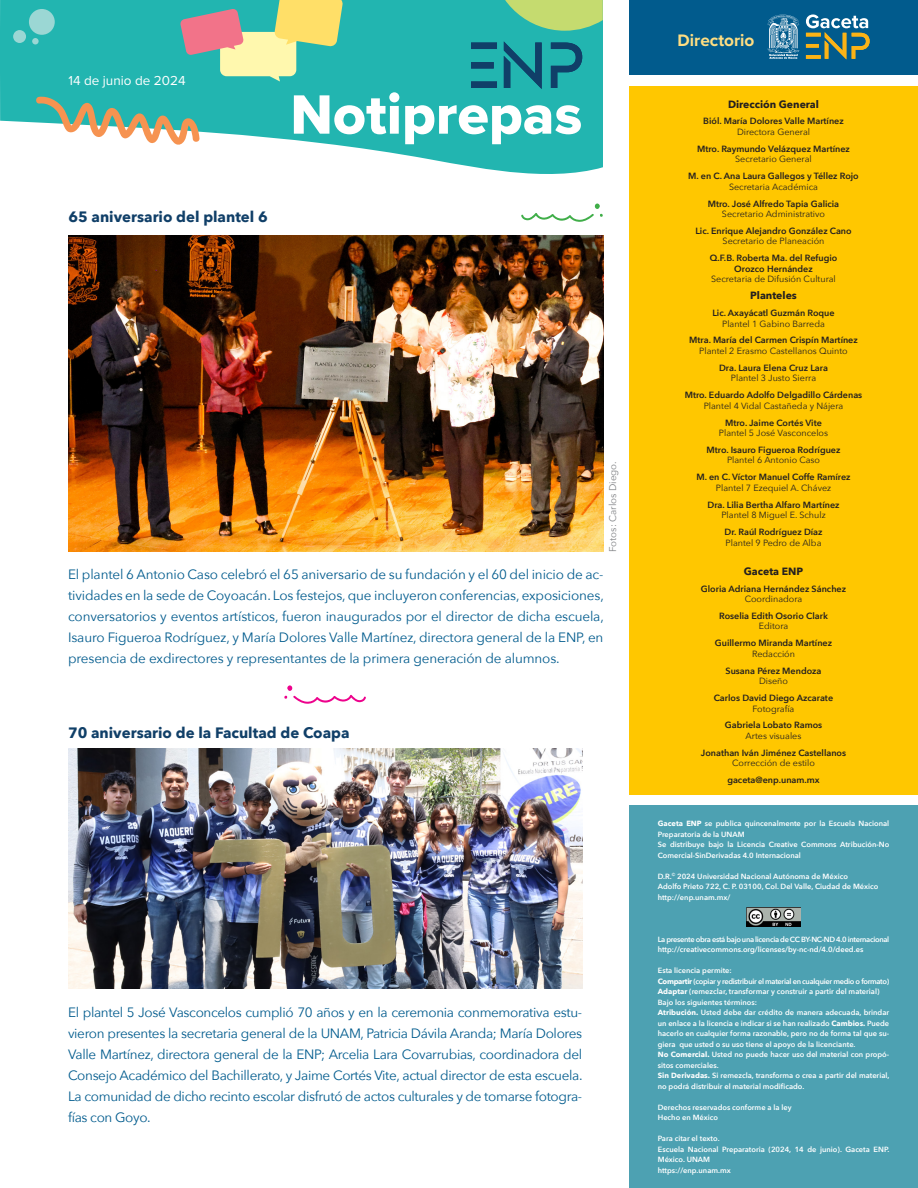
<style>
.page{position:relative;width:918px;height:1188px;background:#fff}
.page>*{position:absolute;margin:0;border:0;box-sizing:border-box;transform-origin:0 0}
.Título{font:57.45px "Proxima Nova Extrabld";color:#fff}
.Folio{font:700 17.25px "Proxima Nova";color:#ffde82}
.Inicio_de_párrafo{font:700 15px "Avenir Next";color:#103f68}
.Inicio_de_párrafo-2{font:13.5px/21px "Avenir Next";letter-spacing:-.025em;color:#015b8d;text-align:justify}
.t1{font:13.5px "Proxima Nova";color:#fff}
.Cuerpo_de_texto{font:700 10.5px "Avenir Next";color:#231f20}
.Crédito_de_foto{font:9.75px "Avenir Next";color:#808285}
.Cuerpo_de_texto-2{font:600 9px/10.5px "Avenir Next";color:#231f20;text-align:center}
.Cuerpo_de_texto-3{font:9px "Avenir Next";color:#231f20}
.Cuerpo_de_texto-4{font:600 7.5px/10.5px "Avenir Next";color:#fff}
.Cuerpo_de_texto-5{font:600 7.5px "Avenir Next";letter-spacing:-.04em;color:#fff}
.s1{font-weight:700}
</style>
<div class="page">
<svg style="left:0;top:0;width:603px;height:174px;fill:#22b5b0"></svg>
<div style="left:29px;top:9px;width:26px;height:26px;background:#9bd7d4;border-radius:50%"></div>
<div style="left:13px;top:30px;width:13px;height:13px;background:#9bd7d4;border-radius:50%"></div>
<div style="left:32px;top:38px;width:7px;height:6px;background:#9bd7d4;border-radius:50%"></div>
<svg style="left:35px;top:96px;width:165px;height:50px"></svg>
<svg style="left:180px;top:0;width:163px;height:82px;background:#9ec19a"></svg>
<svg style="left:492px;top:0;width:111px;height:31px;background:#8fce84"></svg>
<div style="left:629px;top:86px;width:289px;height:708px;background:#ffc700"></div>
<div style="left:629px;top:806px;width:289px;height:382px;background:#4da1b2"></div>
<svg style="left:471px;top:43px;width:26px;height:45px"></svg>
<svg style="left:504px;top:41px;width:38px;height:48px;background:#1a8291"></svg>
<svg style="left:551px;top:43px;width:31px;height:45px"></svg>
<img style="left:68px;top:236px;width:535px;height:316px">
<img style="left:68px;top:749px;width:514px;height:240px">
<svg style="left:284px;top:685px;width:82px;height:19px"></svg>
<svg style="left:521px;top:204px;width:82px;height:18px"></svg>
<div style="left:629px;top:0;width:289px;height:75px;background:#015b8d"></div>
<img style="left:746px;top:908px;width:55px;height:19px">
<svg style="left:767px;top:15px;width:32px;height:44px"></svg>
<svg style="left:806px;top:14px;width:64px;height:45px"></svg>
<p class="t1" style="left:68px;top:71px;width:119px">14 de junio de 2024</p>
<p class="Inicio_de_párrafo" style="left:68px;top:204px;width:201px">65 aniversario del plantel 6</p>
<p class="Título" style="left:290px;top:72px;width:293px">Notiprepas</p>
<p class="Crédito_de_foto" style="left:604px;top:552px;width:92px;rotate:-90deg">Fotos: Carlos Diego.</p>
<p class="Inicio_de_párrafo-2" style="left:68px;top:564px;width:537px">El plantel 6 Antonio Caso celebró el 65 aniversario de su fundación y el 60 del inicio de ac&shy;tividades en la sede de Coyoacán. Los festejos, que incluyeron conferencias, exposiciones, conversatorios y eventos artísticos, fueron inaugurados por el director de dicha escuela, Isauro Figueroa Rodríguez, y María Dolores Valle Martínez, directora general de la ENP, en presencia de exdirectores y representantes de la primera generación de alumnos.</p>
<p class="Inicio_de_párrafo" style="left:68px;top:719px;width:283px">70 aniversario de la Facultad de Coapa</p>
<p class="Inicio_de_párrafo-2" style="left:68px;top:1001px;width:516px">El plantel 5 José Vasconcelos cumplió 70 años y en la ceremonia conmemorativa estu&shy;vieron presentes la secretaria general de la UNAM, Patricia Dávila Aranda; María Dolores Valle Martínez, directora general de la ENP; Arcelia Lara Covarrubias, coordinadora del Consejo Académico del Bachillerato, y Jaime Cortés Vite, actual director de esta escuela.<br>La comunidad de dicho recinto escolar disfrutó de actos culturales y de tomarse fotogra&shy;fías con Goyo.</p>
<p class="Folio" style="left:677px;top:27px;width:79px">Directorio</p>
<p class="Cuerpo_de_texto" style="left:728px;top:95px;width:92px">Dirección General</p>
<p class="Cuerpo_de_texto-2" style="left:703px;top:116px;width:142px">Biól. María Dolores Valle Martínez</p>
<p class="Cuerpo_de_texto-3" style="left:737px;top:124px;width:75px">Directora General</p>
<p class="Cuerpo_de_texto-2" style="left:697px;top:143px;width:154px">Mtro. Raymundo Velázquez Martínez</p>
<p class="Cuerpo_de_texto-3" style="left:735px;top:152px;width:78px">Secretario General</p>
<p class="Cuerpo_de_texto-2" style="left:688px;top:171px;width:172px">M. en C. Ana Laura Gallegos y Téllez Rojo</p>
<p class="Cuerpo_de_texto-3" style="left:729px;top:179px;width:90px">Secretaria Académica</p>
<p class="Cuerpo_de_texto-2" style="left:708px;top:198px;width:133px">Mtro. José Alfredo Tapia Galicia</p>
<p class="Cuerpo_de_texto-3" style="left:722px;top:206px;width:105px">Secretario Administrativo</p>
<p class="Cuerpo_de_texto-2" style="left:695px;top:225px;width:158px">Lic. Enrique Alejandro González Cano</p>
<p class="Cuerpo_de_texto-3" style="left:723px;top:234px;width:103px">Secretario de Planeación</p>
<p class="Cuerpo_de_texto-2" style="left:710px;top:253px;width:129px">Q.F.B. Roberta Ma. del Refugio<br>Orozco Hernández</p>
<p class="Cuerpo_de_texto-3" style="left:711px;top:272px;width:126px">Secretaria de Difusión Cultural</p>
<p class="Cuerpo_de_texto" style="left:750px;top:286px;width:48px">Planteles</p>
<p class="Cuerpo_de_texto-2" style="left:712px;top:307px;width:124px">Lic. Axayácatl Guzmán Roque</p>
<p class="Cuerpo_de_texto-3" style="left:722px;top:316px;width:104px">Plantel 1 Gabino Barreda</p>
<p class="Cuerpo_de_texto-2" style="left:689px;top:335px;width:170px">Mtra. María del Carmen Crispín Martínez</p>
<p class="Cuerpo_de_texto-3" style="left:699px;top:343px;width:150px">Plantel 2 Erasmo Castellanos Quinto</p>
<p class="Cuerpo_de_texto-2" style="left:719px;top:362px;width:110px">Dra. Laura Elena Cruz Lara</p>
<p class="Cuerpo_de_texto-3" style="left:731px;top:371px;width:87px">Plantel 3 Justo Sierra</p>
<p class="Cuerpo_de_texto-2" style="left:685px;top:390px;width:179px">Mtro. Eduardo Adolfo Delgadillo Cárdenas</p>
<p class="Cuerpo_de_texto-3" style="left:704px;top:398px;width:141px">Plantel 4 Vidal Castañeda y Nájera</p>
<p class="Cuerpo_de_texto-2" style="left:725px;top:417px;width:98px">Mtro. Jaime Cortés Vite</p>
<p class="Cuerpo_de_texto-3" style="left:719px;top:425px;width:111px">Plantel 5 José Vasconcelos</p>
<p class="Cuerpo_de_texto-2" style="left:707px;top:444px;width:135px">Mtro. Isauro Figueroa Rodríguez</p>
<p class="Cuerpo_de_texto-3" style="left:727px;top:453px;width:95px">Plantel 6 Antonio Caso</p>
<p class="Cuerpo_de_texto-2" style="left:697px;top:472px;width:156px">M. en C. Víctor Manuel Coffe Ramírez</p>
<p class="Cuerpo_de_texto-3" style="left:716px;top:480px;width:117px">Plantel 7 Ezequiel A. Chávez</p>
<p class="Cuerpo_de_texto-2" style="left:708px;top:499px;width:133px">Dra. Lilia Bertha Alfaro Martínez</p>
<p class="Cuerpo_de_texto-3" style="left:721px;top:508px;width:106px">Plantel 8 Miguel E. Schulz</p>
<p class="Cuerpo_de_texto-2" style="left:724px;top:527px;width:100px">Dr. Raúl Rodríguez Díaz</p>
<p class="Cuerpo_de_texto-3" style="left:726px;top:535px;width:97px">Plantel 9 Pedro de Alba</p>
<p class="Cuerpo_de_texto" style="left:744px;top:562px;width:61px">Gaceta ENP</p>
<p class="Cuerpo_de_texto-2" style="left:701px;top:583px;width:147px">Gloria Adriana Hernández Sánchez</p>
<p class="Cuerpo_de_texto-3" style="left:745px;top:591px;width:59px">Coordinadora</p>
<p class="Cuerpo_de_texto-2" style="left:719px;top:610px;width:110px">Roselia Edith Osorio Clark</p>
<p class="Cuerpo_de_texto-3" style="left:759px;top:619px;width:31px">Editora</p>
<p class="Cuerpo_de_texto-2" style="left:715px;top:638px;width:119px">Guillermo Miranda Martínez</p>
<p class="Cuerpo_de_texto-3" style="left:752px;top:646px;width:44px">Redacción</p>
<p class="Cuerpo_de_texto-2" style="left:726px;top:665px;width:97px">Susana Pérez Mendoza</p>
<p class="Cuerpo_de_texto-3" style="left:759px;top:673px;width:30px">Diseño</p>
<p class="Cuerpo_de_texto-2" style="left:714px;top:692px;width:121px">Carlos David Diego Azcarate</p>
<p class="Cuerpo_de_texto-3" style="left:753px;top:701px;width:43px">Fotografía</p>
<p class="Cuerpo_de_texto-2" style="left:725px;top:720px;width:99px">Gabriela Lobato Ramos</p>
<p class="Cuerpo_de_texto-3" style="left:746px;top:728px;width:57px">Artes visuales</p>
<p class="Cuerpo_de_texto-2" style="left:701px;top:747px;width:147px">Jonathan Iván Jiménez Castellanos</p>
<p class="Cuerpo_de_texto-3" style="left:732px;top:756px;width:84px">Corrección de estilo</p>
<p class="Cuerpo_de_texto-2" style="left:727px;top:775px;width:94px">gaceta@enp.unam.mx</p>
<p class="Cuerpo_de_texto-4" style="left:658px;top:818px;width:233px"><span class="s1">Gaceta ENP</span> se publica quincenalmente por la Escuela Nacional<br>Preparatoria de la UNAM</p>
<p class="Cuerpo_de_texto-4" style="left:658px;top:839px;width:233px">Se distribuye bajo la Licencia Creative Commons Atribución-No<br>Comercial-SinDerivadas 4.0 Internacional</p>
<p class="Cuerpo_de_texto-4" style="left:658px;top:871px;width:192px">D.R.<sup>©</sup> 2024 Universidad Nacional Autónoma de México</p>
<p class="Cuerpo_de_texto-4" style="left:658px;top:881px;width:222px">Adolfo Prieto 722, C. P. 03100, Col. Del Valle, Ciudad de México</p>
<p class="Cuerpo_de_texto-4" style="left:658px;top:892px;width:74px">http://enp.unam.mx/</p>
<p class="Cuerpo_de_texto-5" style="left:658px;top:933px;width:233px">La presente obra está bajo una licencia de CC BY-NC-ND 4.0 internacional</p>
<p class="Cuerpo_de_texto-4" style="left:658px;top:944px;width:207px">http://creativecommons.org/licenses/by-nc-nd/4.0/deed.es</p>
<p class="Cuerpo_de_texto-4" style="left:658px;top:965px;width:76px">Esta licencia permite:</p>
<p class="Cuerpo_de_texto-5" style="left:658px;top:975px;width:233px"><span class="s1">Compartir</span> (copiar y redistribuir el material en cualquier medio o formato)</p>
<p class="Cuerpo_de_texto-4" style="left:658px;top:986px;width:223px"><span class="s1">Adaptar</span> (remezclar, transformar y construir a partir del material)</p>
<p class="Cuerpo_de_texto-4" style="left:658px;top:997px;width:101px">Bajo los siguientes términos:</p>
<p class="Cuerpo_de_texto-4" style="left:658px;top:1007px;width:233px;text-align:justify"><span class="s1">Atribución.</span> Usted debe dar crédito de manera adecuada, brindar un enlace a la licencia e indicar si se han realizado <span class="s1">Cambios.</span> Puede hacerlo en cualquier forma razonable, pero no de forma tal que su&shy;giera que usted o su uso tiene el apoyo de la licenciante.</p>
<p class="Cuerpo_de_texto-4" style="left:658px;top:1049px;width:233px"><span class="s1">No Comercial.</span> Usted no puede hacer uso del material con propó&shy;sitos comerciales.</p>
<p class="Cuerpo_de_texto-4" style="left:658px;top:1070px;width:233px"><span class="s1">Sin Derivadas.</span> Si remezcla, transforma o crea a partir del material, no podrá distribuir el material modificado.</p>
<p class="Cuerpo_de_texto-4" style="left:658px;top:1102px;width:135px">Derechos reservados conforme a la ley</p>
<p class="Cuerpo_de_texto-4" style="left:658px;top:1112px;width:62px">Hecho en México</p>
<p class="Cuerpo_de_texto-4" style="left:658px;top:1133px;width:63px">Para citar el texto.</p>
<p class="Cuerpo_de_texto-4" style="left:658px;top:1144px;width:233px">Escuela Nacional Preparatoria (2024, 14 de junio). Gaceta ENP.<br>México. UNAM</p>
<p class="Cuerpo_de_texto-4" style="left:658px;top:1165px;width:74px">https://enp.unam.mx</p>
</div>
